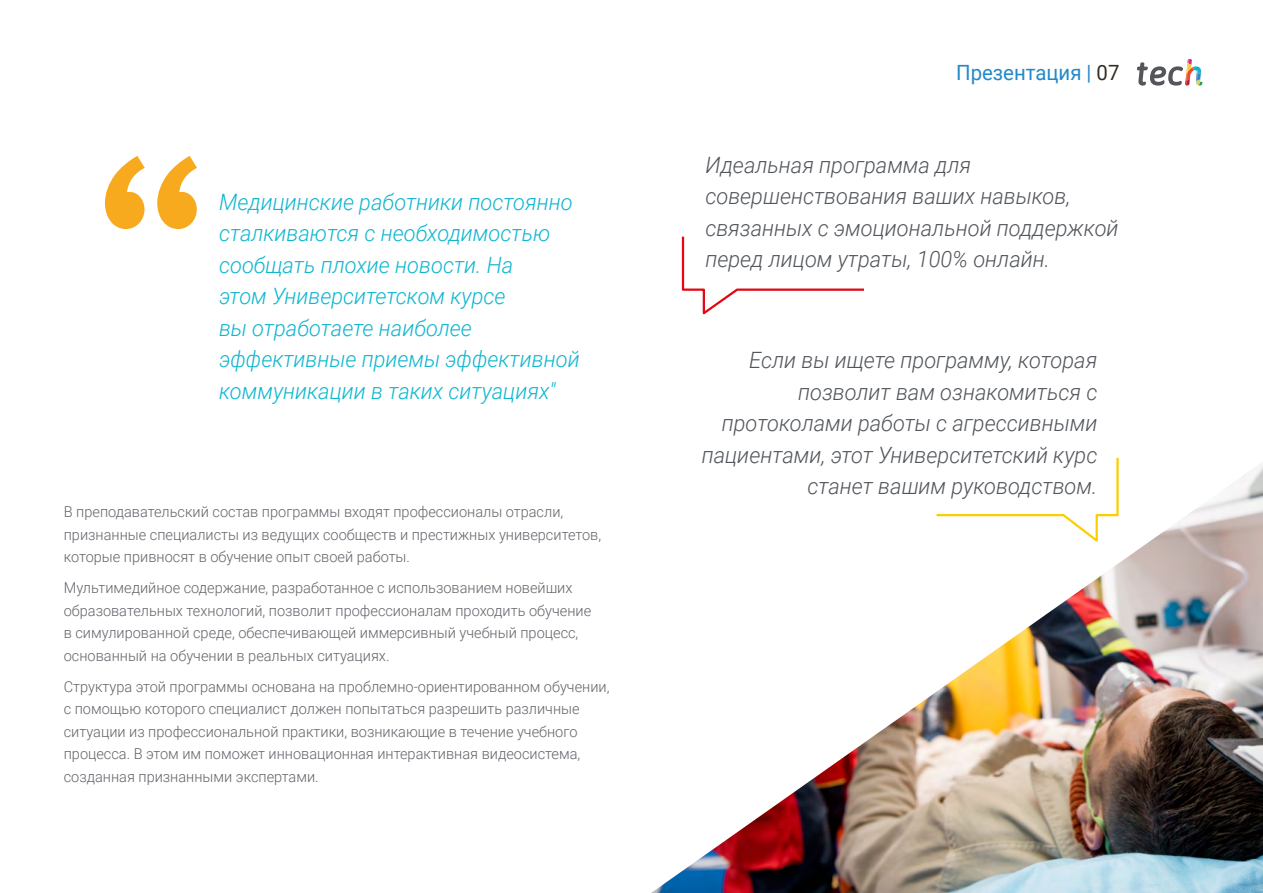
<style>
.page{position:relative;width:1263px;height:893px;background:#fff}
.page>*{position:absolute;margin:0;border:0;box-sizing:border-box;transform-origin:0 0}
.t1{font:italic 300 22.5px/31.5px "Roboto";color:#52555b;text-align:right}
.t2{font:italic 300 22.5px/31.5px "Roboto";color:#0fb6cf}
.t3{font:21px "Roboto";color:#2488c9}
.t4{font:300 15px/22.5px "Roboto";color:#61646a}
.s1{color:#312e20}
</style>
<div class="page">
<svg style="left:105px;top:156px;width:92px;height:73px"></svg>
<img style="left:651px;top:461px;width:612px;height:432px">
<svg style="left:681px;top:236px;width:183px;height:79px"></svg>
<svg style="left:1137px;top:59px;width:65px;height:27px"></svg>
<h1 class="t2" style="left:219px;top:185px;width:362px">Медицинские работники постоянно сталкиваются с необходимостью сообщать плохие новости. На<br>этом Университетском курсе<br>вы отработаете наиболее эффективные приемы эффективной коммуникации в таких ситуациях"</h1>
<p class="t4" style="left:64px;top:500px;width:539px">В преподавательский состав программы входят профессионалы отрасли, признанные специалисты из ведущих сообществ и престижных университетов, которые привносят в обучение опыт своей работы.</p>
<p class="t4" style="left:64px;top:576px;width:529px">Мультимедийное содержание, разработанное с использованием новейших образовательных технологий, позволит профессионалам проходить обучение в симулированной среде, обеспечивающей иммерсивный учебный процесс, основанный на обучении в реальных ситуациях.</p>
<p class="t4" style="left:64px;top:675px;width:547px">Структура этой программы основана на проблемно-ориентированном обучении, с помощью которого специалист должен попытаться разрешить различные ситуации из профессиональной практики, возникающие в течение учебного процесса. В этом им поможет инновационная интерактивная видеосистема, созданная признанными экспертами.</p>
<h2 class="t3" style="left:956px;top:57px;width:165px">Презентация | <span class="s1">07</span></h2>
<h1 class="t1" style="left:705px;top:148px;width:415px;text-align:left">Идеальная программа для совершенствования ваших навыков, связанных с эмоциональной поддержкой перед лицом утраты, 100% онлайн.</h1>
<h1 class="t1" style="left:702px;top:344px;width:397px">Если вы ищете программу, которая позволит вам ознакомиться с протоколами работы с агрессивными пациентами, этот Университетский курс станет вашим руководством.</h1>
</div>
